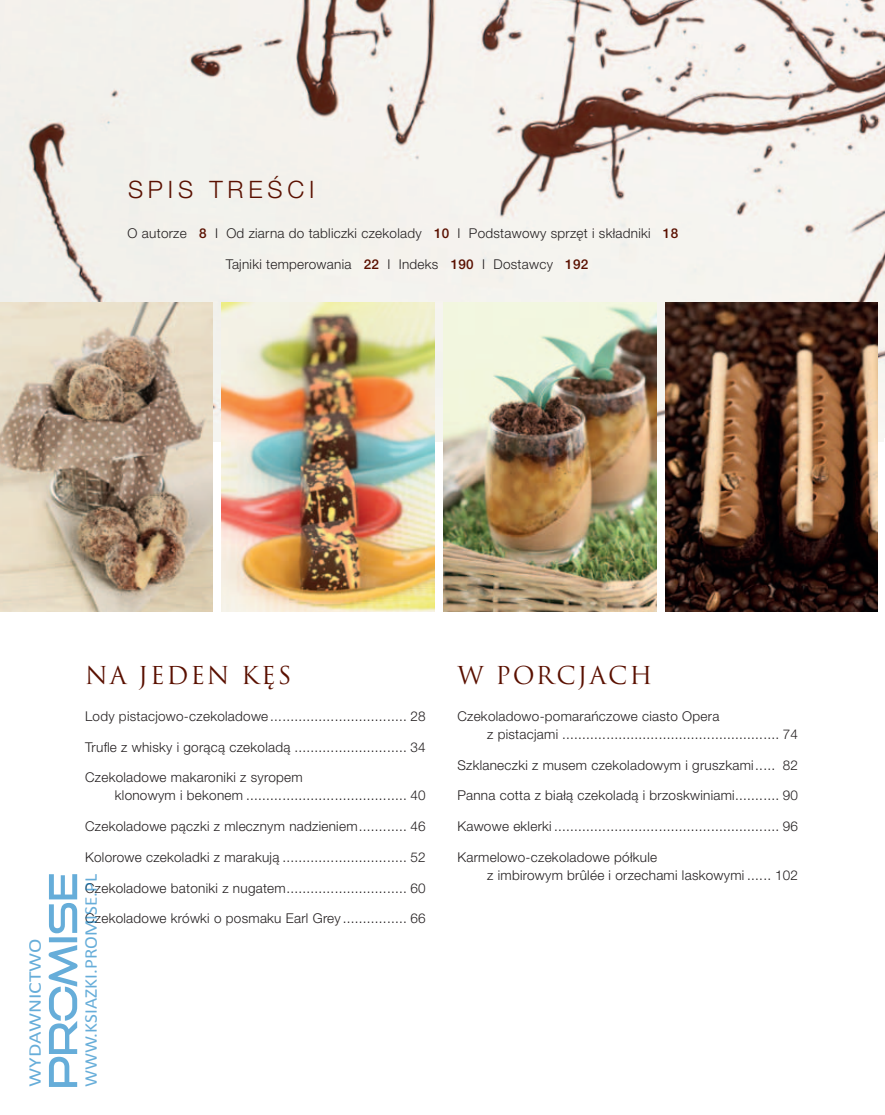
<style>
.page{position:relative;width:885px;height:1115px;background:#fff}
.page>*{position:absolute;margin:0;border:0;box-sizing:border-box;transform-origin:0 0}
.t1{font:24px "Trajan Pro";letter-spacing:.08em;color:#5a1000}
.t2{font:300 24px "Helvetica Neue LT Pro";letter-spacing:.2em;color:#5a1000}
.t3{font:18px "Calibri";color:#0077c0;scale:1.07 1}
.t4{font:18px "Calibri";color:#0077c0;scale:1.2 1}
.t5{font:300 13.5px/18px "Helvetica Neue LT Pro";letter-spacing:.02em;color:#231f20}
.s1{font-weight:500;color:#5a1000}
</style>
<div class="page">
<img style="left:0;top:0;width:884px;height:441px">
<img style="left:0;top:302px;width:213px;height:309px">
<img style="left:222px;top:302px;width:212px;height:309px">
<img style="left:443px;top:302px;width:213px;height:309px">
<img style="left:665px;top:302px;width:212px;height:309px">
<svg style="left:49px;top:874px;width:29px;height:212px"></svg>
<h1 class="t2" style="left:128px;top:175px;width:188px">SPIS TREŚCI</h1>
<p class="t5" style="left:128px;top:224px;width:552px">O autorze <span class="s1">8</span> I Od ziarna do tabliczki czekolady <span class="s1">10</span> I Podstawowy sprzęt i składniki <span class="s1">18</span></p>
<p class="t5" style="left:226px;top:255px;width:364px">Tajniki temperowania <span class="s1">22</span> I Indeks <span class="s1">190</span> I Dostawcy <span class="s1">192</span></p>
<h2 class="t4" style="left:24px;top:1086px;width:125px;rotate:-90deg">WYDAWNICTWO</h2>
<h1 class="t1" style="left:85px;top:660px;width:208px">NA JEDEN KĘS</h1>
<p class="t5" style="left:85px;top:706px;width:342px">Lody pistacjowo-czekoladowe .................................. 28</p>
<p class="t5" style="left:85px;top:737px;width:342px">Trufle z whisky i gorącą czekoladą ............................ 34</p>
<p class="t5" style="left:115px;top:768px;width:312px;text-indent:-30px">Czekoladowe makaroniki z syropem<br>klonowym i bekonem ........................................ 40</p>
<p class="t5" style="left:85px;top:816px;width:342px">Czekoladowe pączki z mlecznym nadzieniem ............ 46</p>
<p class="t5" style="left:85px;top:847px;width:342px">Kolorowe czekoladki z marakują ............................... 52</p>
<p class="t5" style="left:85px;top:878px;width:342px">Czekoladowe batoniki z nugatem .............................. 60</p>
<p class="t5" style="left:85px;top:909px;width:342px">Czekoladowe krówki o posmaku Earl Grey ................ 66</p>
<h2 class="t3" style="left:79px;top:1086px;width:200px;rotate:-90deg">WWW.KSIAZKI.PROMISE.PL</h2>
<h1 class="t1" style="left:457px;top:660px;width:196px">W PORCJACH</h1>
<p class="t5" style="left:487px;top:706px;width:312px;text-indent:-30px">Czekoladowo-pomarańczowe ciasto Opera<br>z pistacjami ...................................................... 74</p>
<p class="t5" style="left:457px;top:755px;width:342px">Szklaneczki z musem czekoladowym i gruszkami ..... 82</p>
<p class="t5" style="left:457px;top:786px;width:342px">Panna cotta z białą czekoladą i brzoskwiniami ........... 90</p>
<p class="t5" style="left:457px;top:816px;width:342px">Kawowe eklerki ........................................................ 96</p>
<p class="t5" style="left:487px;top:847px;width:312px;text-indent:-30px">Karmelowo-czekoladowe półkule<br>z imbirowym brûlée i orzechami laskowymi ...... 102</p>
</div>
